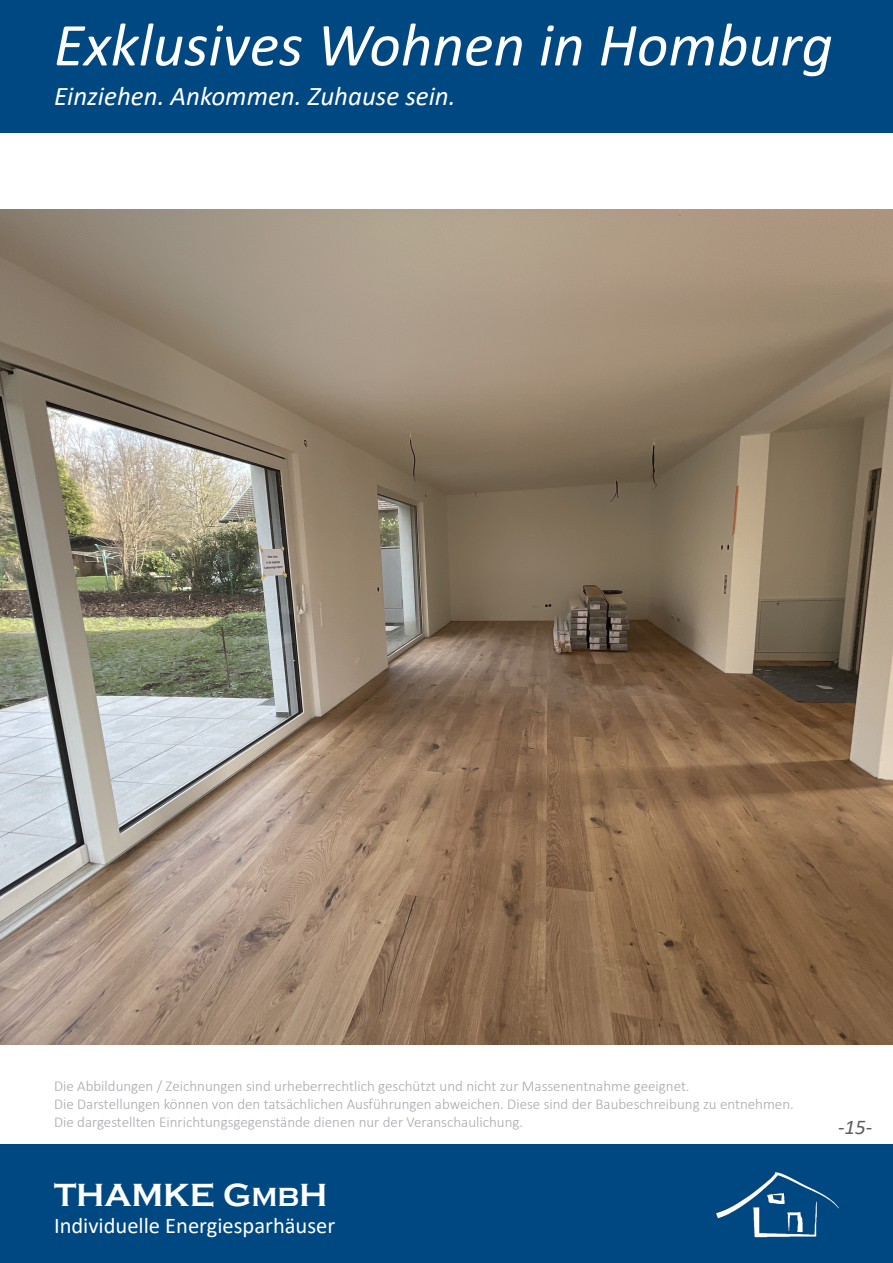
<style>
.page{position:relative;width:893px;height:1263px;background:#fff}
.page>*{position:absolute;margin:0;border:0;box-sizing:border-box;transform-origin:0 0}
.t1{font:italic 61.5px "Calibri";color:#fff}
.t2{font:700 33px "Copperplate Gothic";color:#fff}
.t3{font:italic 27px "Calibri";color:#fff}
.t4{font:22.5px "Calibri";color:#fff}
.t5{font:italic 21px "Calibri";color:#5d5d61}
.t6{font:300 15px "Calibri";color:#a8a9af}
.s1{font-size:27px}
</style>
<div class="page">
<div style="left:0;top:0;width:893px;height:133px;background:#004882"></div>
<div style="left:0;top:1144px;width:893px;height:119px;background:#004882"></div>
<img style="left:716px;top:1172px;width:123px;height:66px">
<img style="left:0;top:209px;width:893px;height:835px">
<h1 class="t1" style="left:54px;top:2px;width:780px">Exklusives Wohnen in Homburg</h1>
<h3 class="t3" style="left:54px;top:77px;width:403px">Einziehen. Ankommen. Zuhause sein.</h3>
<p class="t6" style="left:54px;top:1077px;width:637px">Die Abbildungen / Zeichnungen sind urheberrechtlich geschützt und nicht zur Massenentnahme geeignet.</p>
<p class="t6" style="left:54px;top:1095px;width:741px">Die Darstellungen können von den tatsächlichen Ausführungen abweichen. Diese sind der Baubeschreibung zu entnehmen.</p>
<p class="t6" style="left:54px;top:1113px;width:471px">Die dargestellten Einrichtungsgegenstände dienen nur der Veranschaulichung.</p>
<p class="t5" style="left:838px;top:1112px;width:36px">-15-</p>
<h2 class="t2" style="left:54px;top:1177px;width:275px">THAMKE G<span class="s1">MB</span>H</h2>
<h3 class="t4" style="left:54px;top:1210px;width:283px">Individuelle Energiesparhäuser</h3>
</div>
